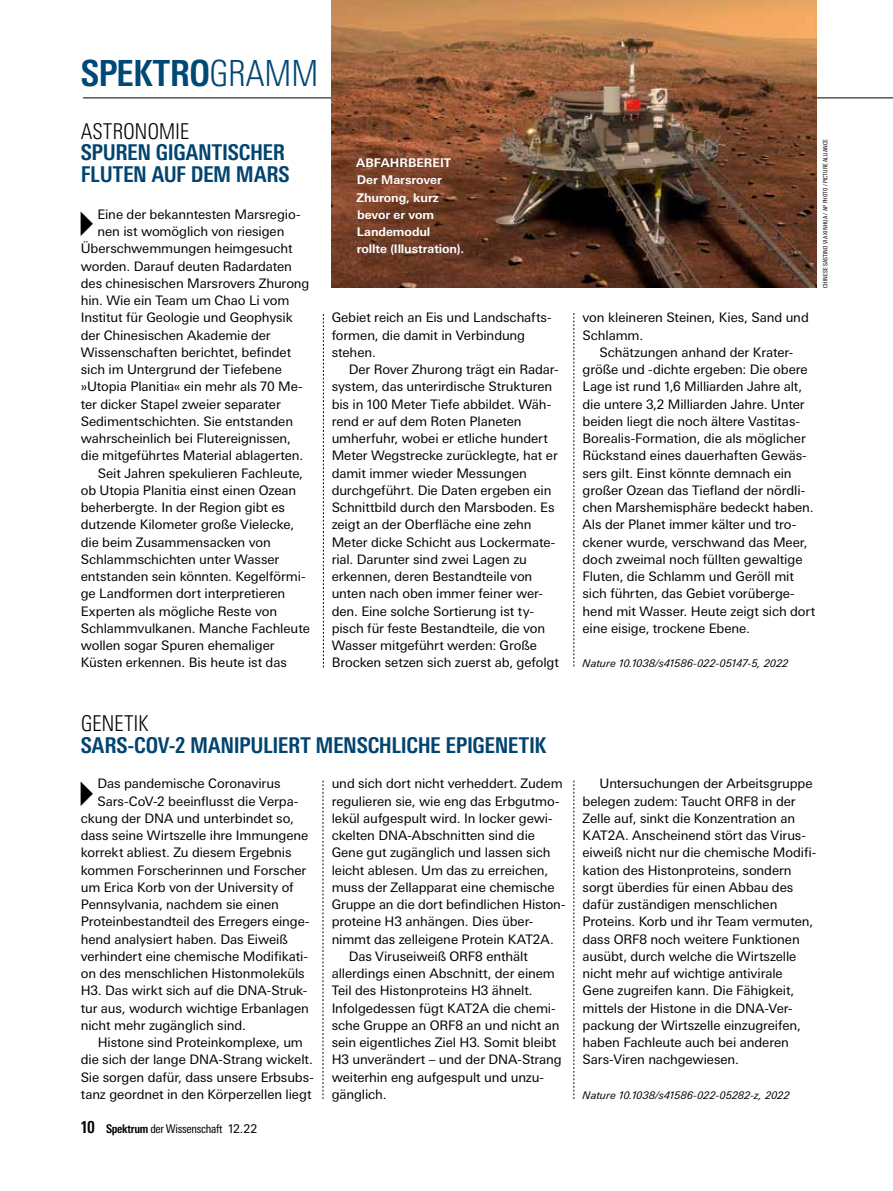
<style>
.page{position:relative;width:893px;height:1191px;background:#fff}
.page>*{position:absolute;margin:0;border:0;box-sizing:border-box;transform-origin:0 0}
.t1{font:700 condensed 36px "Univers Next Pro";letter-spacing:-.02em;color:#004875}
.t2{font:700 condensed 21.75px/21.8px "Univers Next Pro";letter-spacing:-.015em;color:#00446f}
.t3{font:300 condensed 21.75px "Univers Next Pro";letter-spacing:-.015em;color:#000}
.t4{font:13.2px/17.2px "Univers Next Pro";letter-spacing:-.01em;color:#000}
.t5{font:700 12px/17.2px "Univers Next Pro";letter-spacing:-.005em;color:#fff}
.t6{font:condensed 12px "Univers Next Pro";letter-spacing:-.025em;color:#000}
.t7{font:italic 10.5px "Univers Next Pro";letter-spacing:.01em;color:#000}
.t8{font:condensed 6px "Univers Next Pro";letter-spacing:.01em;color:#000}
.s1{font-weight:300}
.s2{font-weight:700;font-size:16.5px}
.s3{font-weight:700}
.s4{font-stretch:normal}
</style>
<div class="page">
<hr style="left:83px;top:98px;width:810px;height:1px;background:#000">
<svg style="left:323px;top:314px;width:1px;height:353px"></svg>
<svg style="left:574px;top:313px;width:1px;height:353px"></svg>
<img style="left:332px;top:0;width:484px;height:288px">
<svg style="left:323px;top:780px;width:1px;height:319px"></svg>
<svg style="left:574px;top:780px;width:1px;height:319px"></svg>
<h1 class="t1" style="left:81px;top:52px;width:239px">SPEKTRO<span class="s1">GRAMM</span></h1>
<h2 class="t3" style="left:81px;top:118px;width:110px">ASTRONOMIE</h2>
<h2 class="t2" style="left:81px;top:142px;width:210px">SPUREN GIGANTISCHER<br>FLUTEN AUF DEM MARS</h2>
<p class="t4" style="left:66px;top:205px;width:236px">✔Eine der bekanntesten Marsregio-</p>
<p class="t4" style="left:97px;top:223px;width:189px">nen ist womöglich von riesigen</p>
<p class="t4" style="left:81px;top:240px;width:213px">Überschwemmungen heimgesucht</p>
<p class="t4" style="left:81px;top:257px;width:213px">worden. Darauf deuten Radardaten</p>
<p class="t4" style="left:81px;top:274px;width:230px">des chinesischen Marsrovers Zhurong</p>
<p class="t4" style="left:81px;top:292px;width:210px">hin. Wie ein Team um Chao Li vom</p>
<p class="t4" style="left:81px;top:309px;width:214px">Institut für Geologie und Geophysik</p>
<p class="t4" style="left:81px;top:326px;width:191px">der Chinesischen Akademie der</p>
<p class="t4" style="left:81px;top:343px;width:212px">Wissenschaften berichtet, befindet</p>
<p class="t4" style="left:81px;top:361px;width:203px">sich im Untergrund der Tiefebene</p>
<p class="t4" style="left:81px;top:378px;width:223px">»Utopia Planitia« ein mehr als 70 Me-</p>
<p class="t4" style="left:81px;top:395px;width:202px">ter dicker Stapel zweier separater</p>
<p class="t4" style="left:81px;top:412px;width:214px">Sedimentschichten. Sie entstanden</p>
<p class="t4" style="left:81px;top:430px;width:212px">wahrscheinlich bei Flutereignissen,</p>
<p class="t4" style="left:81px;top:447px;width:224px">die mitgeführtes Material ablagerten.</p>
<p class="t4" style="left:98px;top:464px;width:207px">Seit Jahren spekulieren Fachleute,</p>
<p class="t4" style="left:81px;top:481px;width:217px">ob Utopia Planitia einst einen Ozean</p>
<p class="t4" style="left:81px;top:499px;width:206px">beherbergte. In der Region gibt es</p>
<p class="t4" style="left:81px;top:516px;width:215px">dutzende Kilometer große Vielecke,</p>
<p class="t4" style="left:81px;top:533px;width:192px">die beim Zusammensacken von</p>
<p class="t4" style="left:81px;top:550px;width:200px">Schlammschichten unter Wasser</p>
<p class="t4" style="left:81px;top:568px;width:226px">entstanden sein könnten. Kegelförmi-</p>
<p class="t4" style="left:81px;top:585px;width:206px">ge Landformen dort interpretieren</p>
<p class="t4" style="left:81px;top:602px;width:198px">Experten als mögliche Reste von</p>
<p class="t4" style="left:81px;top:619px;width:231px">Schlammvulkanen. Manche Fachleute</p>
<p class="t4" style="left:81px;top:637px;width:195px">wollen sogar Spuren ehemaliger</p>
<p class="t4" style="left:81px;top:654px;width:208px">Küsten erkennen. Bis heute ist das</p>
<p class="t5" style="left:356px;top:154px;width:109px">ABFAHRBEREIT<br>Der Marsrover<br>Zhurong, kurz bevor er vom<br>Landemodul<br>rollte (Illustration).</p>
<p class="t4" style="left:332px;top:309px;width:222px">Gebiet reich an Eis und Landschafts&shy;formen, die damit in Verbindung stehen.</p>
<p class="t4" style="left:332px;top:361px;width:229px;text-indent:17px">Der Rover Zhurong trägt ein Radar&shy;system, das unterirdische Strukturen bis in 100 Meter Tiefe abbildet. Wäh&shy;rend er auf dem Roten Planeten umherfuhr, wobei er etliche hundert Meter Wegstrecke zurücklegte, hat er damit immer wieder Messungen durchgeführt. Die Daten ergeben ein Schnittbild durch den Marsboden. Es zeigt an der Oberfläche eine zehn Meter dicke Schicht aus Lockermate&shy;rial. Darunter sind zwei Lagen zu erkennen, deren Bestandteile von unten nach oben immer feiner wer&shy;den. Eine solche Sortierung ist ty&shy;pisch für feste Bestandteile, die von Wasser mitgeführt werden: Große Brocken setzen sich zuerst ab, gefolgt</p>
<p class="t8" style="left:822px;top:288px;width:150px;rotate:-90deg">CHINESE SASTIND VIA XINHUA / AP PHOTO / PICTURE ALLIANCE</p>
<p class="t4" style="left:583px;top:309px;width:228px">von kleineren Steinen, Kies, Sand und<br>Schlamm.</p>
<p class="t4" style="left:583px;top:343px;width:234px;text-indent:17px">Schätzungen anhand der Krater&shy;größe und -dichte ergeben: Die obere Lage ist rund 1,6 Milliarden Jahre alt, die untere 3,2 Milliarden Jahre. Unter beiden liegt die noch ältere Vastitas-Borealis-Formation, die als möglicher Rückstand eines dauerhaften Gewäs&shy;sers gilt. Einst könnte demnach ein großer Ozean das Tiefland der nördli&shy;chen Marshemisphäre bedeckt haben.<br>Als der Planet immer kälter und tro&shy;ckener wurde, verschwand das Meer, doch zweimal noch füllten gewaltige Fluten, die Schlamm und Geröll mit sich führten, das Gebiet vorüberge&shy;hend mit Wasser. Heute zeigt sich dort eine eisige, trockene Ebene.</p>
<p class="t7" style="left:583px;top:657px;width:208px">Nature 10.1038/s41586-022-05147-5, 2022</p>
<h2 class="t3" style="left:81px;top:710px;width:69px">GENETIK</h2>
<h2 class="t2" style="left:81px;top:734px;width:467px">SARS-COV-2 MANIPULIERT MENSCHLICHE EPIGENETIK</h2>
<p class="t4" style="left:66px;top:775px;width:216px">✔Das pandemische Coronavirus</p>
<p class="t4" style="left:332px;top:775px;width:233px">und sich dort nicht verheddert. Zudem</p>
<p class="t4" style="left:332px;top:792px;width:229px">regulieren sie, wie eng das Erbgutmo-</p>
<p class="t4" style="left:332px;top:809px;width:222px">lekül aufgespult wird. In locker gewi-</p>
<p class="t4" style="left:332px;top:826px;width:205px">ckelten DNA-Abschnitten sind die</p>
<p class="t4" style="left:332px;top:844px;width:220px">Gene gut zugänglich und lassen sich</p>
<p class="t4" style="left:332px;top:861px;width:218px">leicht ablesen. Um das zu erreichen,</p>
<p class="t4" style="left:332px;top:878px;width:224px">muss der Zellapparat eine chemische</p>
<p class="t4" style="left:332px;top:895px;width:234px">Gruppe an die dort befindlichen Histon-</p>
<p class="t4" style="left:332px;top:913px;width:203px">proteine H3 anhängen. Dies über-</p>
<p class="t4" style="left:332px;top:930px;width:224px">nimmt das zelleigene Protein KAT2A.</p>
<p class="t4" style="left:349px;top:947px;width:181px">Das Viruseiweiß ORF8 enthält</p>
<p class="t4" style="left:332px;top:964px;width:225px">allerdings einen Abschnitt, der einem</p>
<p class="t4" style="left:332px;top:982px;width:203px">Teil des Histonproteins H3 ähnelt.</p>
<p class="t4" style="left:332px;top:999px;width:226px">Infolgedessen fügt KAT2A die chemi-</p>
<p class="t4" style="left:332px;top:1016px;width:229px">sche Gruppe an ORF8 an und nicht an</p>
<p class="t4" style="left:332px;top:1033px;width:226px">sein eigentliches Ziel H3. Somit bleibt</p>
<p class="t4" style="left:332px;top:1051px;width:232px">H3 unverändert – und der DNA-Strang</p>
<p class="t4" style="left:332px;top:1068px;width:214px">weiterhin eng aufgespult und unzu-</p>
<p class="t4" style="left:332px;top:1085px;width:56px">gänglich.</p>
<p class="t4" style="left:97px;top:792px;width:202px">Sars-CoV-2 beeinflusst die Verpa-</p>
<p class="t4" style="left:81px;top:809px;width:215px">ckung der DNA und unterbindet so,</p>
<p class="t4" style="left:81px;top:826px;width:229px">dass seine Wirtszelle ihre Immungene</p>
<p class="t4" style="left:81px;top:844px;width:212px">korrekt abliest. Zu diesem Ergebnis</p>
<p class="t4" style="left:81px;top:861px;width:227px">kommen Forscherinnen und Forscher</p>
<p class="t4" style="left:81px;top:878px;width:214px">um Erica Korb von der University of</p>
<p class="t4" style="left:81px;top:895px;width:200px">Pennsylvania, nachdem sie einen</p>
<p class="t4" style="left:81px;top:913px;width:230px">Proteinbestandteil des Erregers einge-</p>
<p class="t4" style="left:81px;top:930px;width:208px">hend analysiert haben. Das Eiweiß</p>
<p class="t4" style="left:81px;top:947px;width:229px">verhindert eine chemische Modifikati-</p>
<p class="t4" style="left:81px;top:964px;width:225px">on des menschlichen Histonmoleküls</p>
<p class="t4" style="left:81px;top:982px;width:228px">H3. Das wirkt sich auf die DNA-Struk-</p>
<p class="t4" style="left:81px;top:999px;width:230px">tur aus, wodurch wichtige Erbanlagen</p>
<p class="t4" style="left:81px;top:1016px;width:167px">nicht mehr zugänglich sind.</p>
<p class="t4" style="left:98px;top:1033px;width:207px">Histone sind Proteinkomplexe, um</p>
<p class="t4" style="left:81px;top:1051px;width:234px">die sich der lange DNA-Strang wickelt.</p>
<p class="t4" style="left:81px;top:1068px;width:234px">Sie sorgen dafür, dass unsere Erbsubs-</p>
<p class="t4" style="left:81px;top:1085px;width:232px">tanz geordnet in den Körperzellen liegt</p>
<p class="t6" style="left:81px;top:1122px;width:178px"><span class="s2">10</span> <span class="s3">Spektrum</span> der Wissenschaft <span class="s4">12.22</span></p>
<p class="t4" style="left:583px;top:775px;width:235px;text-indent:17px">Untersuchungen der Arbeitsgruppe belegen zudem: Taucht ORF8 in der Zelle auf, sinkt die Konzentration an KAT2A. Anscheinend stört das Virus&shy;eiweiß nicht nur die chemische Modifi&shy;kation des Histonproteins, sondern sorgt überdies für einen Abbau des dafür zuständigen menschlichen Proteins. Korb und ihr Team vermuten, dass ORF8 noch weitere Funktionen ausübt, durch welche die Wirtszelle nicht mehr auf wichtige antivirale Gene zugreifen kann. Die Fähigkeit, mittels der Histone in die DNA-Ver&shy;packung der Wirtszelle einzugreifen, haben Fachleute auch bei anderen Sars-Viren nachgewiesen.</p>
<p class="t7" style="left:583px;top:1088px;width:209px">Nature 10.1038/s41586-022-05282-z, 2022</p>
</div>
